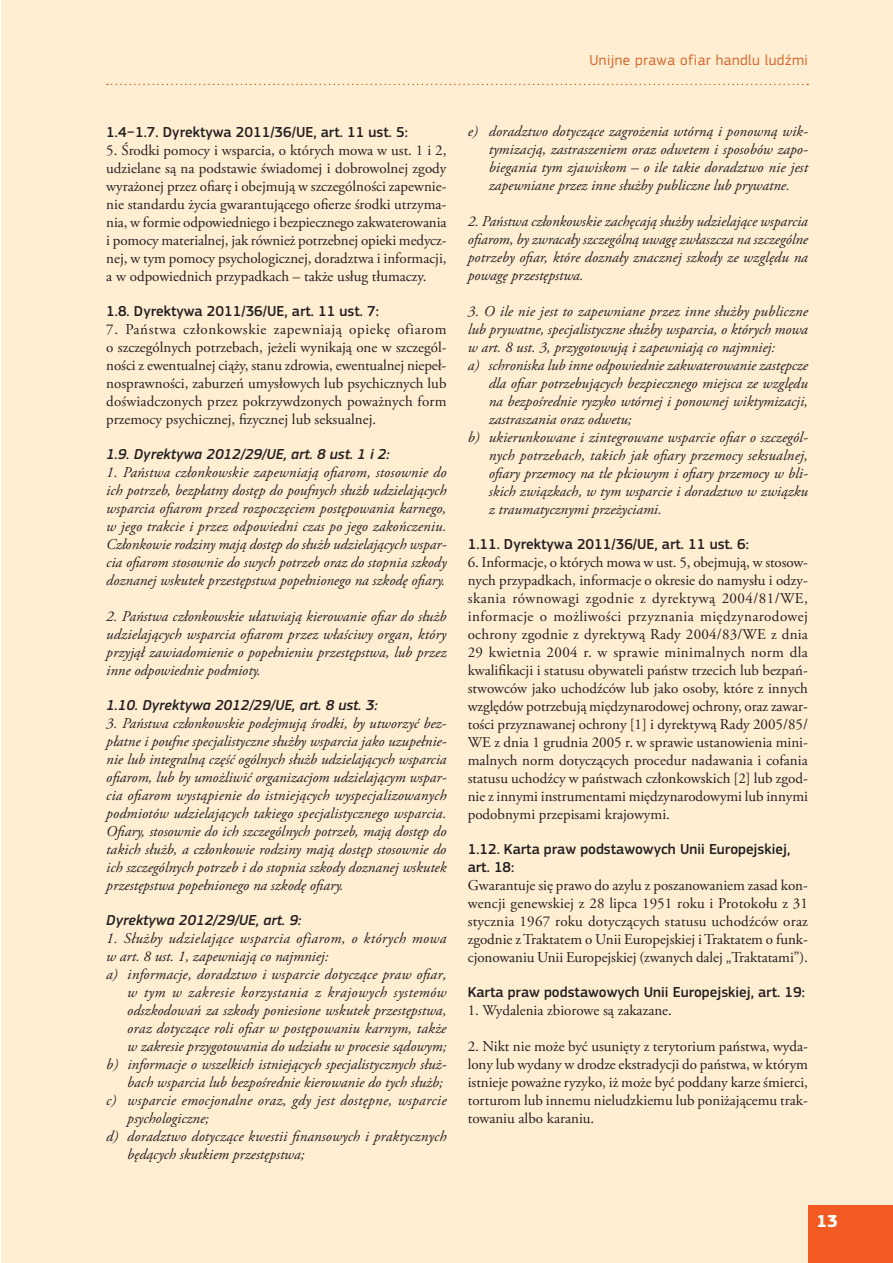
<style>
.page{position:relative;width:893px;height:1263px;background:#fff}
.page>*{position:absolute;margin:0;border:0;box-sizing:border-box;transform-origin:0 0}
.t1{font:700 18px "EC Square Sans Pro";color:#fff}
.t2{font:italic 15px/18px "Adobe Garamond Pro";color:#231f20;text-align:justify}
.t3{font:15px/18px "Adobe Garamond Pro";color:#231f20;text-align:justify}
.t4{font:500 15px/18px "EC Square Sans Pro";color:#231f20}
.t5{font:italic 500 15px "EC Square Sans Pro";color:#231f20}
.t6{font:italic 15px "Adobe Garamond Pro";letter-spacing:.02em;color:#231f20}
.t7{font:italic 15px "Adobe Garamond Pro";letter-spacing:.025em;color:#231f20}
.t8{font:italic 15px "Adobe Garamond Pro";letter-spacing:.03em;color:#231f20}
.t9{font:15px "EC Square Sans Pro";letter-spacing:.03em;color:#d6642a}
</style>
<div class="page">
<div style="left:1px;top:0;width:892px;height:1263px;background:#ffeed2"></div>
<div style="left:808px;top:1205px;width:85px;height:58px;background:#f15a22"></div>
<svg style="left:107px;top:84px;width:701px;height:1px"></svg>
<p class="t9" style="left:589px;top:54px;width:220px">Unijne prawa ofiar handlu ludźmi</p>
<p class="t4" style="left:106px;top:124px;width:303px">1.4−1.7. Dyrektywa 2011/36/UE, art. 11 ust. 5:</p>
<p class="t3" style="left:106px;top:142px;width:342px">5. Środki pomocy i wsparcia, o których mowa w ust. 1 i 2, udzielane są na podstawie świadomej i dobrowolnej zgody wyrażonej przez ofiarę i obejmują w szczególności zapewnie&shy;nie standardu życia gwarantującego ofierze środki utrzyma&shy;nia, w formie odpowiedniego i bezpiecznego zakwaterowania i pomocy materialnej, jak również potrzebnej opieki medycz&shy;nej, w tym pomocy psychologicznej, doradztwa i informacji, a w odpowiednich przypadkach – także usług tłumaczy.</p>
<p class="t4" style="left:106px;top:303px;width:274px">1.8. Dyrektywa 2011/36/UE, art. 11 ust. 7:</p>
<p class="t3" style="left:106px;top:321px;width:342px">7. Państwa członkowskie zapewniają opiekę ofiarom o szczególnych potrzebach, jeżeli wynikają one w szczegól&shy;ności z ewentualnej ciąży, stanu zdrowia, ewentualnej niepeł&shy;nosprawności, zaburzeń umysłowych lub psychicznych lub doświadczonych przez pokrzywdzonych poważnych form przemocy psychicznej, fizycznej lub seksualnej.</p>
<p class="t5" style="left:106px;top:445px;width:285px">1.9. Dyrektywa 2012/29/UE, art. 8 ust. 1 i 2:</p>
<p class="t2" style="left:106px;top:464px;width:342px">1. Państwa członkowskie zapewniają ofiarom, stosownie do ich potrzeb, bezpłatny dostęp do poufnych służb udzielających wsparcia ofiarom przed rozpoczęciem postępowania karnego, w jego trakcie i przez odpowiedni czas po jego zakończeniu.<br>Członkowie rodziny mają dostęp do służb udzielających wspar&shy;cia ofiarom stosownie do swych potrzeb oraz do stopnia szkody doznanej wskutek przestępstwa popełnionego na szkodę ofiary.</p>
<p class="t2" style="left:106px;top:608px;width:342px">2. Państwa członkowskie ułatwiają kierowanie ofiar do służb udzielających wsparcia ofiarom przez właściwy organ, który przyjął zawiadomienie o popełnieniu przestępstwa, lub przez inne odpowiednie podmioty.</p>
<p class="t5" style="left:106px;top:696px;width:273px">1.10. Dyrektywa 2012/29/UE, art. 8 ust. 3:</p>
<p class="t2" style="left:106px;top:715px;width:342px">3. Państwa członkowskie podejmują środki, by utworzyć bez&shy;płatne i poufne specjalistyczne służby wsparcia jako uzupełnie&shy;nie lub integralną część ogólnych służb udzielających wsparcia ofiarom, lub by umożliwić organizacjom udzielającym wspar&shy;cia ofiarom wystąpienie do istniejących wyspecjalizowanych podmiotów udzielających takiego specjalistycznego wsparcia.<br>Ofiary, stosownie do ich szczególnych potrzeb, mają dostęp do takich służb, a członkowie rodziny mają dostęp stosownie do ich szczególnych potrzeb i do stopnia szkody doznanej wskutek przestępstwa popełnionego na szkodę ofiary.</p>
<p class="t5" style="left:106px;top:911px;width:197px">Dyrektywa 2012/29/UE, art. 9:</p>
<p class="t7" style="left:106px;top:932px;width:342px">1. Służby udzielające wsparcia ofiarom, o których mowa</p>
<p class="t2" style="left:106px;top:948px;width:224px">w art. 8 ust. 1, zapewniają co najmniej:</p>
<p class="t2" style="left:106px;top:966px;width:342px">a) informacje, doradztwo i wsparcie dotyczące praw ofiar,</p>
<p class="t8" style="left:127px;top:986px;width:321px">w tym w zakresie korzystania z krajowych systemów</p>
<p class="t2" style="left:127px;top:1002px;width:321px">odszkodowań za szkody poniesione wskutek przestępstwa,</p>
<p class="t2" style="left:127px;top:1020px;width:321px">oraz dotyczące roli ofiar w postępowaniu karnym, także</p>
<p class="t2" style="left:127px;top:1038px;width:321px">w zakresie przygotowania do udziału w procesie sądowym;</p>
<p class="t2" style="left:106px;top:1056px;width:342px">b) informacje o wszelkich istniejących specjalistycznych służ-</p>
<p class="t2" style="left:127px;top:1074px;width:317px">bach wsparcia lub bezpośrednie kierowanie do tych służb;</p>
<p class="t6" style="left:106px;top:1094px;width:342px">c) wsparcie emocjonalne oraz, gdy jest dostępne, wsparcie</p>
<p class="t2" style="left:127px;top:1110px;width:83px">psychologiczne;</p>
<p class="t2" style="left:106px;top:1128px;width:342px">d) doradztwo dotyczące kwestii finansowych i praktycznych</p>
<p class="t2" style="left:127px;top:1146px;width:179px">będących skutkiem przestępstwa;</p>
<p class="t2" style="left:489px;top:124px;width:321px;text-indent:-21px">e) doradztwo dotyczące zagrożenia wtórną i ponowną wik&shy;tymizacją, zastraszeniem oraz odwetem i sposobów zapo&shy;biegania tym zjawiskom – o ile takie doradztwo nie jest zapewniane przez inne służby publiczne lub prywatne.</p>
<p class="t2" style="left:468px;top:214px;width:342px">2. Państwa członkowskie zachęcają służby udzielające wsparcia ofiarom, by zwracały szczególną uwagę zwłaszcza na szczególne potrzeby ofiar, które doznały znacznej szkody ze względu na powagę przestępstwa.</p>
<p class="t2" style="left:468px;top:304px;width:342px">3. O ile nie jest to zapewniane przez inne służby publiczne</p>
<p class="t2" style="left:468px;top:322px;width:342px">lub prywatne, specjalistyczne służby wsparcia, o których mowa</p>
<p class="t2" style="left:468px;top:340px;width:309px">w art. 8 ust. 3, przygotowują i zapewniają co najmniej:</p>
<p class="t2" style="left:468px;top:358px;width:342px">a) schroniska lub inne odpowiednie zakwaterowanie zastępcze</p>
<p class="t2" style="left:489px;top:376px;width:321px">dla ofiar potrzebujących bezpiecznego miejsca ze względu</p>
<p class="t2" style="left:489px;top:394px;width:321px">na bezpośrednie ryzyko wtórnej i ponownej wiktymizacji,</p>
<p class="t2" style="left:489px;top:412px;width:144px">zastraszania oraz odwetu;</p>
<p class="t2" style="left:468px;top:430px;width:342px">b) ukierunkowane i zintegrowane wsparcie ofiar o szczegól-</p>
<p class="t2" style="left:489px;top:448px;width:321px">nych potrzebach, takich jak ofiary przemocy seksualnej,</p>
<p class="t2" style="left:489px;top:466px;width:321px">ofiary przemocy na tle płciowym i ofiary przemocy w bli-</p>
<p class="t2" style="left:489px;top:484px;width:321px">skich związkach, w tym wsparcie i doradztwo w związku</p>
<p class="t2" style="left:489px;top:502px;width:175px">z traumatycznymi przeżyciami.</p>
<p class="t4" style="left:468px;top:537px;width:283px">1.11. Dyrektywa 2011/36/UE, art. 11 ust. 6:</p>
<p class="t3" style="left:468px;top:555px;width:342px">6. Informacje, o których mowa w ust. 5, obejmują, w stosow&shy;nych przypadkach, informacje o okresie do namysłu i odzy&shy;skania równowagi zgodnie z dyrektywą 2004/81/WE, informacje o możliwości przyznania międzynarodowej ochrony zgodnie z dyrektywą Rady 2004/83/WE z dnia 29 kwietnia 2004 r. w sprawie minimalnych norm dla kwalifikacji i statusu obywateli państw trzecich lub bezpań&shy;stwowców jako uchodźców lub jako osoby, które z innych względów potrzebują międzynarodowej ochrony, oraz zawar&shy;tości przyznawanej ochrony [1] i dyrektywą Rady 2005/85/ WE z dnia 1 grudnia 2005 r. w sprawie ustanowienia mini&shy;malnych norm dotyczących procedur nadawania i cofania statusu uchodźcy w państwach członkowskich [2] lub zgod&shy;nie z innymi instrumentami międzynarodowymi lub innymi podobnymi przepisami krajowymi.</p>
<p class="t4" style="left:468px;top:842px;width:324px">1.12. Karta praw podstawowych Unii Europejskiej, art. 18:</p>
<p class="t3" style="left:468px;top:878px;width:342px">Gwarantuje się prawo do azylu z poszanowaniem zasad kon&shy;wencji genewskiej z 28 lipca 1951 roku i Protokołu z 31 stycznia 1967 roku dotyczących statusu uchodźców oraz zgodnie z Traktatem o Unii Europejskiej i Traktatem o funk&shy;cjonowaniu Unii Europejskiej (zwanych dalej „Traktatami”).</p>
<p class="t4" style="left:468px;top:985px;width:339px">Karta praw podstawowych Unii Europejskiej, art. 19:</p>
<p class="t3" style="left:468px;top:1003px;width:206px">1. Wydalenia zbiorowe są zakazane.</p>
<p class="t3" style="left:468px;top:1039px;width:342px">2. Nikt nie może być usunięty z terytorium państwa, wyda&shy;lony lub wydany w drodze ekstradycji do państwa, w którym istnieje poważne ryzyko, iż może być poddany karze śmierci, torturom lub innemu nieludzkiemu lub poniżającemu trak&shy;towaniu albo karaniu.</p>
<p class="t1" style="left:816px;top:1215px;width:23px">13</p>
</div>
